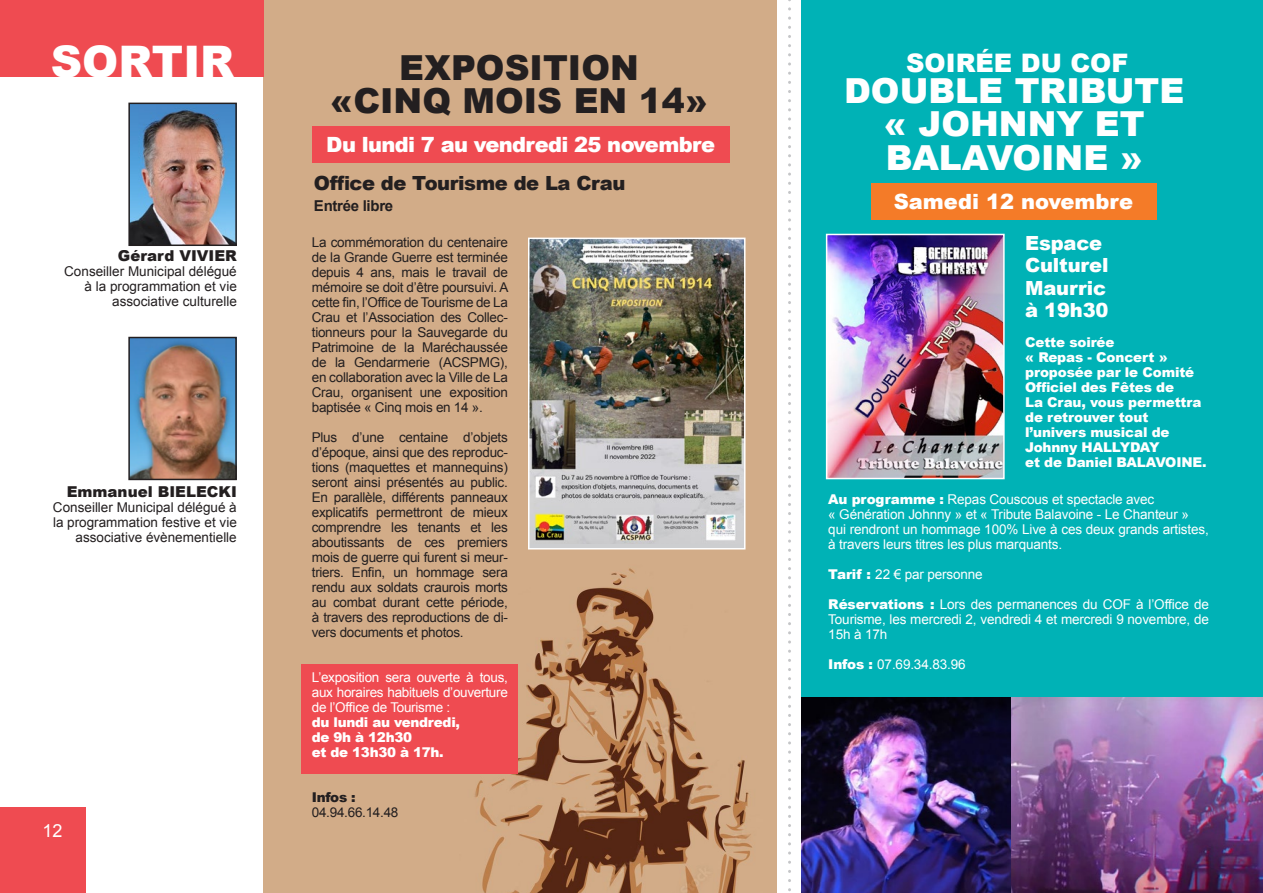
<style>
.page{position:relative;width:1263px;height:893px;background:#fff}
.page>*{position:absolute;margin:0;border:0;box-sizing:border-box;transform-origin:0 0}
.t1{font:900 43.5px "Arial";color:#fff}
.t2{font:900 34.5px/33px "Arial";color:#fff;text-align:center}
.t3{font:900 34.5px/33px "Arial";color:#231f20;text-align:center}
.t4{font:900 25.5px "Arial";color:#fff}
.t5{font:900 21px "Arial";letter-spacing:-.03em;color:#fff}
.t6{font:900 21px "Arial";color:#fff}
.t7{font:900 19.5px/22.5px "Arial";letter-spacing:-.01em;color:#fff}
.t8{font:900 19.5px "Arial";letter-spacing:-.02em;color:#231f20}
.t9{font:18px "Arial";color:#fff}
.t10{font:900 15px "Arial";color:#231f20}
.t11{font:700 15px "Arial";letter-spacing:-.02em;color:#231f20}
.t12{font:13.5px/15px "Arial";color:#231f20;text-align:right}
.t13{font:13.5px/15px "Arial";letter-spacing:-.01em;color:#fff;text-align:justify}
.t14{font:900 13.5px/15px "Arial";letter-spacing:-.01em;color:#fff}
.t15{font:900 13.5px "Arial";letter-spacing:-.02em;color:#231f20}
.s1{font-weight:900}
</style>
<div class="page">
<div style="left:264px;top:0;width:513px;height:893px;background:#d2ac88"></div>
<img style="left:460px;top:568px;width:292px;height:325px">
<div style="left:801px;top:0;width:462px;height:893px;background:#00b2b6"></div>
<img style="left:131px;top:106px;width:103px;height:137px">
<div style="left:128px;top:103px;width:109px;height:143px;border:2px solid #231f20"></div>
<img style="left:131px;top:340px;width:103px;height:137px">
<div style="left:128px;top:337px;width:109px;height:143px;border:2px solid #231f20"></div>
<div style="left:0;top:0;width:264px;height:76px;background:#ef4b51"></div>
<div style="left:0;top:807px;width:86px;height:86px;background:#ef4b51"></div>
<div style="left:871px;top:184px;width:285px;height:36px;background:#f47b28"></div>
<svg style="left:788px;top:0;width:3px;height:892px"></svg>
<div style="left:312px;top:127px;width:418px;height:36px;background:#ef4b51"></div>
<img style="left:531px;top:241px;width:211px;height:303px">
<div style="left:528px;top:238px;width:217px;height:311px;border:2px solid #fff"></div>
<div style="left:301px;top:664px;width:216px;height:109px;background:#ef4b51"></div>
<img style="left:829px;top:237px;width:173px;height:239px">
<div style="left:826px;top:234px;width:179px;height:245px;border:2px solid #fff"></div>
<img style="left:801px;top:698px;width:462px;height:195px">
<h1 class="t1" style="left:51px;top:30px;width:185px">SORTIR</h1>
<p class="t10" style="left:118px;top:245px;width:120px">Gérard VIVIER</p>
<p class="t12" style="left:64px;top:264px;width:174px">Conseiller Municipal délégué à la programmation et vie associative culturelle</p>
<p class="t10" style="left:67px;top:480px;width:172px">Emmanuel BIELECKI</p>
<p class="t12" style="left:53px;top:499px;width:185px">Conseiller Municipal délégué à la programmation festive et vie associative évènementielle</p>
<h3 class="t9" style="left:42px;top:819px;width:22px">12</h3>
<h2 class="t3" style="left:330px;top:50px;width:379px">EXPOSITION<br>«CINQ MOIS EN 14»</h2>
<h3 class="t5" style="left:326px;top:130px;width:390px">Du lundi 7 au vendredi 25 novembre</h3>
<h3 class="t8" style="left:314px;top:169px;width:313px">Office de Tourisme de La Crau</h3>
<p class="t11" style="left:314px;top:196px;width:81px">Entrée libre</p>
<p class="t12" style="left:312px;top:235px;width:198px;text-align:justify">La commémoration du centenaire de la Grande Guerre est terminée depuis 4 ans, mais le travail de mémoire se doit d’être poursuivi. A cette fin, l’Office de Tourisme de La Crau et l’Association des Collec&shy;tionneurs pour la Sauvegarde du Patrimoine de la Maréchaussée de la Gendarmerie (ACSPMG), en collaboration avec la Ville de La Crau, organisent une exposition baptisée « Cinq mois en 14 ».</p>
<p class="t12" style="left:312px;top:430px;width:198px;text-align:justify">Plus d’une centaine d’objets d’époque, ainsi que des reproduc&shy;tions (maquettes et mannequins) seront ainsi présentés au public.<br>En parallèle, différents panneaux explicatifs permettront de mieux comprendre les tenants et les aboutissants de ces premiers mois de guerre qui furent si meur&shy;triers. Enfin, un hommage sera rendu aux soldats craurois morts au combat durant cette période, à travers des reproductions de di&shy;vers documents et photos.</p>
<p class="t13" style="left:312px;top:670px;width:198px">L’exposition sera ouverte à tous, aux horaires habituels d’ouverture de l’Office de Tourisme :</p>
<p class="t14" style="left:312px;top:715px;width:150px">du lundi au vendredi, de 9h à 12h30<br>et de 13h30 à 17h.</p>
<p class="t15" style="left:312px;top:788px;width:45px">Infos :</p>
<p class="t12" style="left:312px;top:805px;width:88px">04.94.66.14.48</p>
<h3 class="t4" style="left:906px;top:44px;width:224px">SOIRÉE DU COF</h3>
<h2 class="t2" style="left:844px;top:74px;width:342px">DOUBLE TRIBUTE « JOHNNY ET<br>BALAVOINE »</h2>
<h3 class="t6" style="left:894px;top:186px;width:241px">Samedi 12 novembre</h3>
<h3 class="t7" style="left:1025px;top:231px;width:85px">Espace<br>Culturel<br>Maurric à 19h30</h3>
<p class="t14" style="left:1025px;top:335px;width:183px">Cette soirée<br>« Repas - Concert » proposée par le Comité<br>Officiel des Fêtes de<br>La Crau, vous permettra de retrouver tout l’univers musical de<br>Johnny HALLYDAY<br>et de Daniel BALAVOINE.</p>
<p class="t13" style="left:828px;top:492px;width:382px;text-align:left"><span class="s1">Au programme :</span> Repas Couscous et spectacle avec<br>« Génération Johnny » et « Tribute Balavoine - Le Chanteur » qui rendront un hommage 100% Live à ces deux grands artistes, à travers leurs titres les plus marquants.</p>
<p class="t13" style="left:828px;top:567px;width:156px"><span class="s1">Tarif :</span> 22 € par personne</p>
<p class="t13" style="left:828px;top:597px;width:382px"><span class="s1">Réservations :</span> Lors des permanences du COF à l’Office de Tourisme, les mercredi 2, vendredi 4 et mercredi 9 novembre, de 15h à 17h</p>
<p class="t13" style="left:828px;top:657px;width:139px"><span class="s1">Infos :</span> 07.69.34.83.96</p>
</div>
